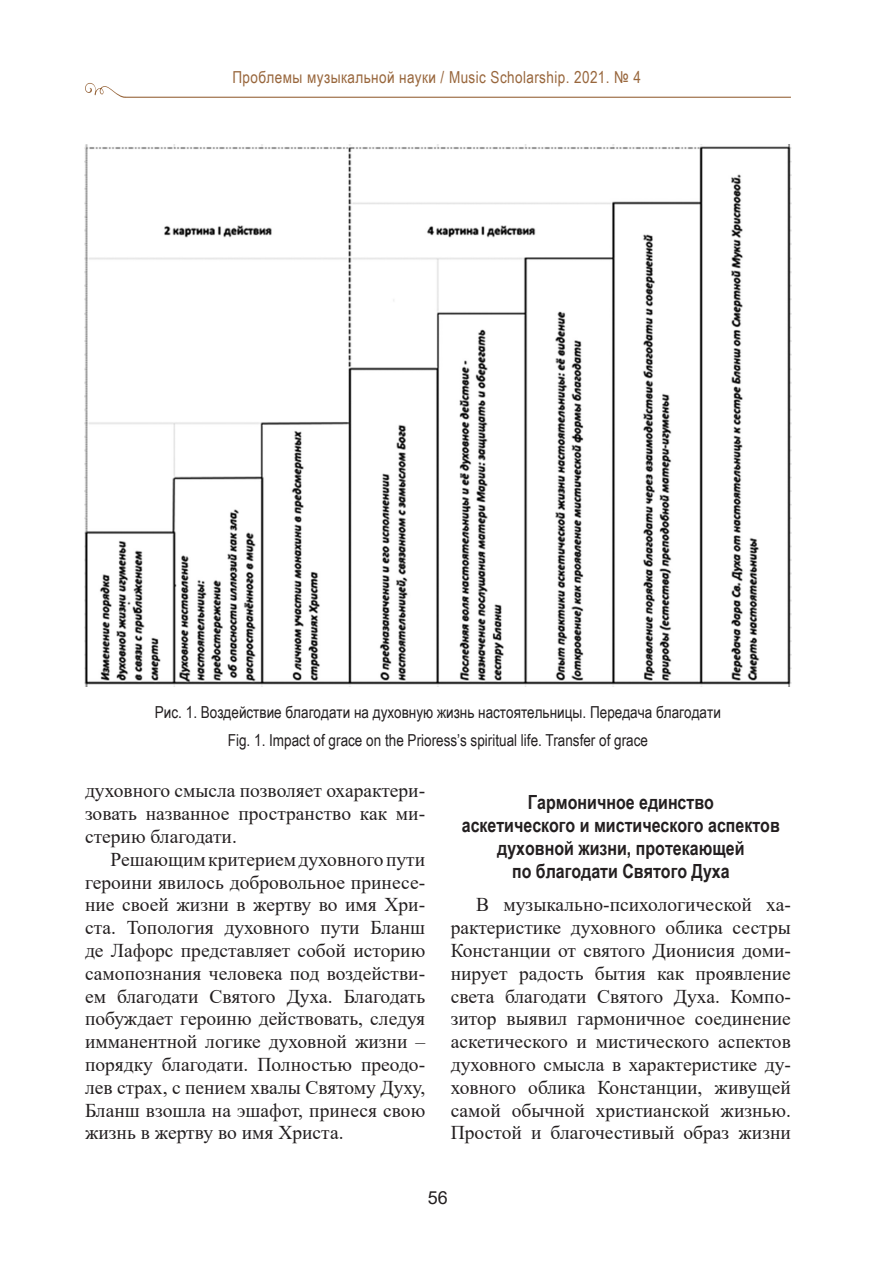
<style>
.page{position:relative;width:893px;height:1263px;background:#fff}
.page>*{position:absolute;margin:0;border:0;box-sizing:border-box;transform-origin:0 0}
.Текст{font:19.5px/22.8px "Times New Roman";color:#231f20;text-align:justify}
.Глава1{font:700 19.5px/22.8px "Arial Narrow";color:#231f20;text-align:center}
.t1{font:18px "Arial";color:#231f20}
.Фото{font:16.5px "Arial Narrow";color:#231f20}
.Фото__копия{font:16.5px "Arial Narrow";color:#231f20}
.t2{font:16.5px "Arial Narrow";letter-spacing:.025em;color:#98663c}
</style>
<div class="page">
<hr style="left:125px;top:97px;width:666px;height:1px;background:#98663c">
<svg style="left:85px;top:83px;width:40px;height:15px"></svg>
<img style="left:85px;top:145px;width:706px;height:541px">
<p class="t2" style="left:232px;top:65px;width:410px">Проблемы музыкальной науки / Music Scholarship. 2021. № 4</p>
<p class="Фото" style="left:155px;top:700px;width:567px">Рис. 1. Воздействие благодати на духовную жизнь настоятельницы. Передача благодати</p>
<p class="Фото__копия" style="left:228px;top:728px;width:422px">Fig. 1. Impact of grace on the Prioress’s spiritual life. Transfer of grace</p>
<p class="Текст" style="left:85px;top:779px;width:342px">духовного смысла позволяет охарактери&shy;зовать названное пространство как ми&shy;стерию благодати.</p>
<p class="Текст" style="left:85px;top:847px;width:342px;text-indent:26px">Решающим критерием духовного пути героини явилось добровольное принесе&shy;ние своей жизни в жертву во имя Хри&shy;ста. Топология духовного пути Бланш де Лафорс представляет собой историю самопознания человека под воздействи&shy;ем благодати Святого Духа. Благодать побуждает героиню действовать, следуя имманентной логике духовной жизни – порядку благодати. Полностью преодо&shy;лев страх, с пением хвалы Святому Духу, Бланш взошла на эшафот, принеся свою жизнь в жертву во имя Христа.</p>
<p class="Глава1" style="left:462px;top:790px;width:320px">Гармоничное единство<br>аскетического и мистического аспектов духовной жизни, протекающей<br>по благодати Святого Духа</p>
<p class="Текст" style="left:451px;top:893px;width:342px;text-indent:26px">В музыкально-психологической ха&shy;рактеристике духовного облика сестры Констанции от святого Дионисия доми&shy;нирует радость бытия как проявление света благодати Святого Духа. Компо&shy;зитор выявил гармоничное соединение аскетического и мистического аспектов духовного смысла в характеристике ду&shy;ховного облика Констанции, живущей самой обычной христианской жизнью.<br>Простой и благочестивый образ жизни</p>
<p class="t1" style="left:428px;top:1185px;width:22px">56</p>
</div>
